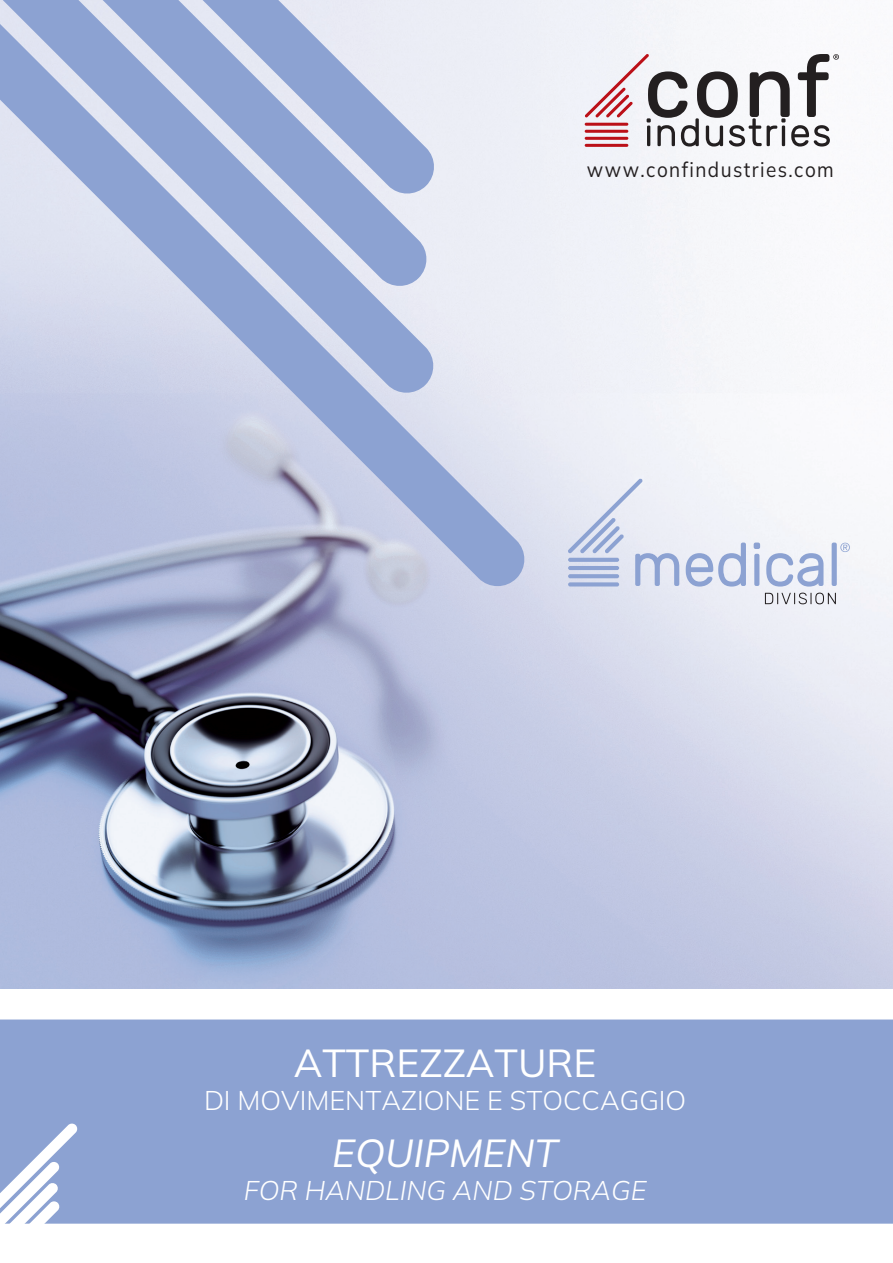
<style>
.page{position:relative;width:893px;height:1263px;background:#fff}
.page>*{position:absolute;margin:0;border:0;box-sizing:border-box;transform-origin:0 0}
.t1{font:39px "Mulish";color:#fff}
.t2{font:italic 39px "Mulish";color:#fff}
.t3{font:300 27px "Mulish";color:#fff}
.t4{font:italic 300 27px "Mulish";color:#fff}
.t5{font:21px "Mulish";letter-spacing:.075em;color:#231f20;scale:.9 1}
</style>
<div class="page">
<img style="left:0;top:0;width:893px;height:988px">
<svg style="left:0;top:0;width:527px;height:589px;background:#c6cde3"></svg>
<svg style="left:0;top:0;width:436px;height:395px;background:#bfc9e4"></svg>
<svg style="left:22px;top:0;width:407px;height:288px;background:#aebcde"></svg>
<svg style="left:585px;top:54px;width:254px;height:93px"></svg>
<svg style="left:832px;top:542px;width:18px;height:44px"></svg>
<svg style="left:766px;top:553px;width:57px;height:34px"></svg>
<svg style="left:754px;top:542px;width:6px;height:44px"></svg>
<svg style="left:686px;top:542px;width:60px;height:45px;background:#c8d1e8"></svg>
<svg style="left:568px;top:478px;width:111px;height:108px;background:#d6dced"></svg>
<svg style="left:765px;top:593px;width:71px;height:11px"></svg>
<div style="left:0;top:1019px;width:893px;height:205px;background:#8ca2d2"></div>
<svg style="left:0;top:1123px;width:78px;height:101px"></svg>
<p class="t5" style="left:587px;top:155px;width:276px">www.confindustries.com</p>
<p class="t1" style="left:294px;top:1037px;width:304px">ATTREZZATURE</p>
<p class="t3" style="left:204px;top:1082px;width:484px">DI MOVIMENTAZIONE E STOCCAGGIO</p>
<p class="t2" style="left:332px;top:1126px;width:228px">EQUIPMENT</p>
<p class="t4" style="left:244px;top:1172px;width:404px">FOR HANDLING AND STORAGE</p>
</div>
